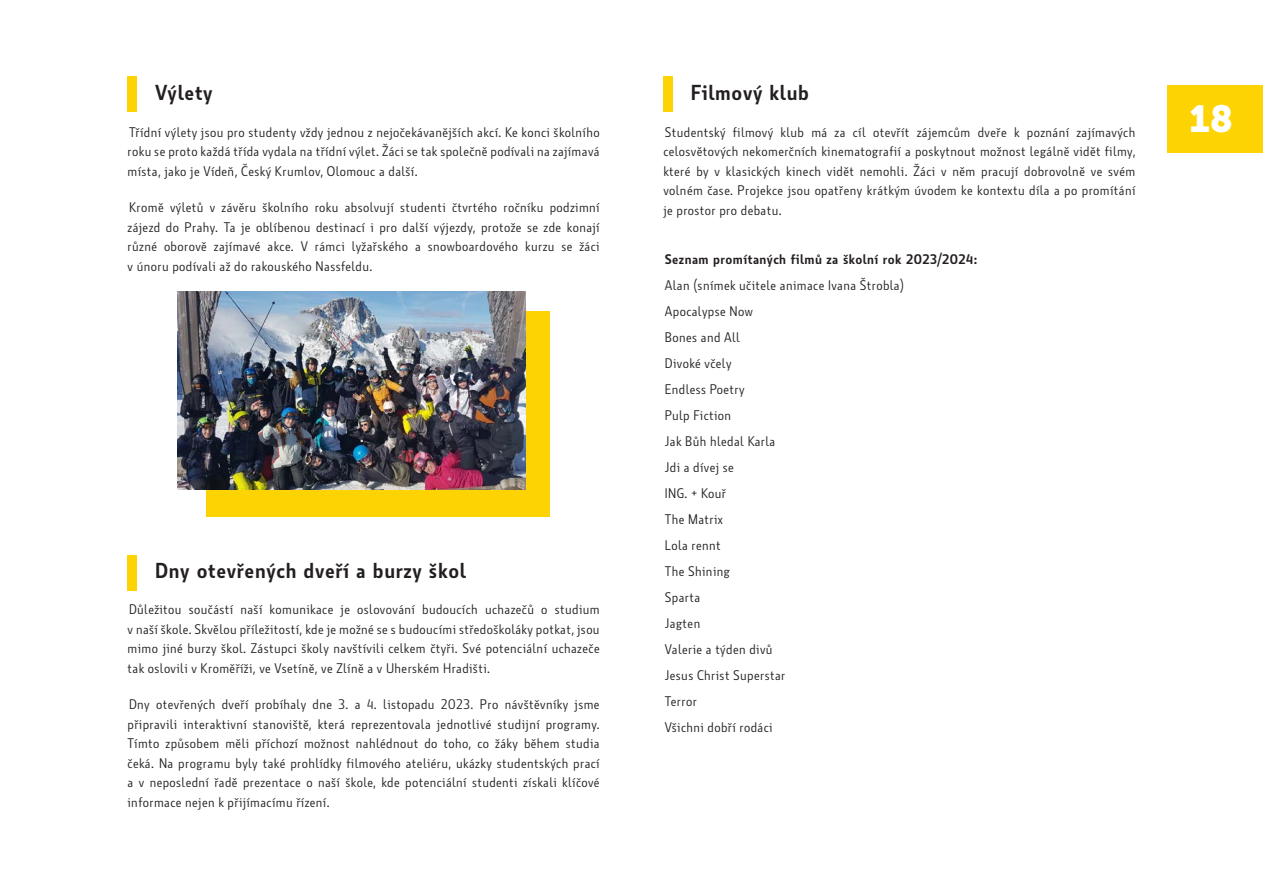
<style>
.page{position:relative;width:1263px;height:893px;background:#fff}
.page>*{position:absolute;margin:0;border:0;box-sizing:border-box;transform-origin:0 0}
.t1{font:37.5px "Museo Sans 900";color:#fff}
.Běžný_odstavec{font:600 21px "Botanika";letter-spacing:.03em;color:#231f20}
.Běžný_odstavec-2{font:13.5px/19.5px "Botanika";letter-spacing:.03em;color:#231f20;text-align:justify}
.Běžný_odstavec-3{font:600 13.5px "Botanika";letter-spacing:.03em;color:#231f20}
</style>
<div class="page">
<div style="left:1167px;top:85px;width:96px;height:67px;background:#fed304"></div>
<div style="left:128px;top:76px;width:9px;height:36px;background:#fed304"></div>
<div style="left:128px;top:555px;width:9px;height:36px;background:#fed304"></div>
<div style="left:663px;top:76px;width:9px;height:36px;background:#fed304"></div>
<div style="left:206px;top:312px;width:343px;height:205px;background:#fed304"></div>
<img style="left:178px;top:291px;width:347px;height:198px">
<p class="Běžný_odstavec" style="left:155px;top:80px;width:59px">Výlety</p>
<p class="Běžný_odstavec-2" style="left:128px;top:122px;width:474px">Třídní výlety jsou pro studenty vždy jednou z nejočekávanějších akcí. Ke konci školního roku se proto každá třída vydala na třídní výlet. Žáci se tak společně podívali na zajímavá místa, jako je Vídeň, Český Krumlov, Olomouc a další.</p>
<p class="Běžný_odstavec-2" style="left:128px;top:198px;width:473px">Kromě výletů v závěru školního roku absolvují studenti čtvrtého ročníku podzimní zájezd do Prahy. Ta je oblíbenou destinací i pro další výjezdy, protože se zde konají různé oborově zajímavé akce. V rámci lyžařského a snowboardového kurzu se žáci v únoru podívali až do rakouského Nassfeldu.</p>
<p class="Běžný_odstavec" style="left:155px;top:557px;width:312px">Dny otevřených dveří a burzy škol</p>
<p class="Běžný_odstavec-2" style="left:128px;top:600px;width:474px">Důležitou součástí naší komunikace je oslovování budoucích uchazečů o studium v naší škole. Skvělou příležitostí, kde je možné se s budoucími středoškoláky potkat, jsou mimo jiné burzy škol. Zástupci školy navštívili celkem čtyři. Své potenciální uchazeče tak oslovili v Kroměříži, ve Vsetíně, ve Zlíně a v Uherském Hradišti.</p>
<p class="Běžný_odstavec-2" style="left:128px;top:695px;width:474px">Dny otevřených dveří probíhaly dne 3. a 4. listopadu 2023. Pro návštěvníky jsme připravili interaktivní stanoviště, která reprezentovala jednotlivé studijní programy.<br>Tímto způsobem měli příchozí možnost nahlédnout do toho, co žáky během studia čeká. Na programu byly také prohlídky filmového ateliéru, ukázky studentských prací a v neposlední řadě prezentace o naší škole, kde potenciální studenti získali klíčové informace nejen k přijímacímu řízení.</p>
<p class="Běžný_odstavec" style="left:691px;top:80px;width:120px">Filmový klub</p>
<p class="Běžný_odstavec-2" style="left:663px;top:122px;width:473px">Studentský filmový klub má za cíl otevřít zájemcům dveře k poznání zajímavých celosvětových nekomerčních kinematografií a poskytnout možnost legálně vidět filmy, které by v klasických kinech vidět nemohli. Žáci v něm pracují dobrovolně ve svém volném čase. Projekce jsou opatřeny krátkým úvodem ke kontextu díla a po promítání je prostor pro debatu.</p>
<p class="Běžný_odstavec-3" style="left:665px;top:251px;width:314px">Seznam promítaných filmů za školní rok 2023/2024:</p>
<p class="Běžný_odstavec-2" style="left:665px;top:275px;width:240px">Alan (snímek učitele animace Ivana Štrobla)</p>
<p class="Běžný_odstavec-2" style="left:665px;top:301px;width:89px">Apocalypse Now</p>
<p class="Běžný_odstavec-2" style="left:665px;top:327px;width:76px">Bones and All</p>
<p class="Běžný_odstavec-2" style="left:665px;top:353px;width:68px">Divoké včely</p>
<p class="Běžný_odstavec-2" style="left:665px;top:379px;width:81px">Endless Poetry</p>
<p class="Běžný_odstavec-2" style="left:665px;top:405px;width:68px">Pulp Fiction</p>
<p class="Běžný_odstavec-2" style="left:665px;top:431px;width:112px">Jak Bůh hledal Karla</p>
<p class="Běžný_odstavec-2" style="left:665px;top:457px;width:70px">Jdi a dívej se</p>
<p class="Běžný_odstavec-2" style="left:665px;top:483px;width:63px">ING. + Kouř</p>
<p class="Běžný_odstavec-2" style="left:665px;top:509px;width:60px">The Matrix</p>
<p class="Běžný_odstavec-2" style="left:665px;top:536px;width:57px">Lola rennt</p>
<p class="Běžný_odstavec-2" style="left:665px;top:562px;width:67px">The Shining</p>
<p class="Běžný_odstavec-2" style="left:665px;top:588px;width:37px">Sparta</p>
<p class="Běžný_odstavec-2" style="left:665px;top:614px;width:37px">Jagten</p>
<p class="Běžný_odstavec-2" style="left:665px;top:640px;width:109px">Valerie a týden divů</p>
<p class="Běžný_odstavec-2" style="left:665px;top:666px;width:122px">Jesus Christ Superstar</p>
<p class="Běžný_odstavec-2" style="left:665px;top:692px;width:34px">Terror</p>
<p class="Běžný_odstavec-2" style="left:665px;top:718px;width:109px">Všichni dobří rodáci</p>
<h1 class="t1" style="left:1189px;top:98px;width:46px">18</h1>
</div>
